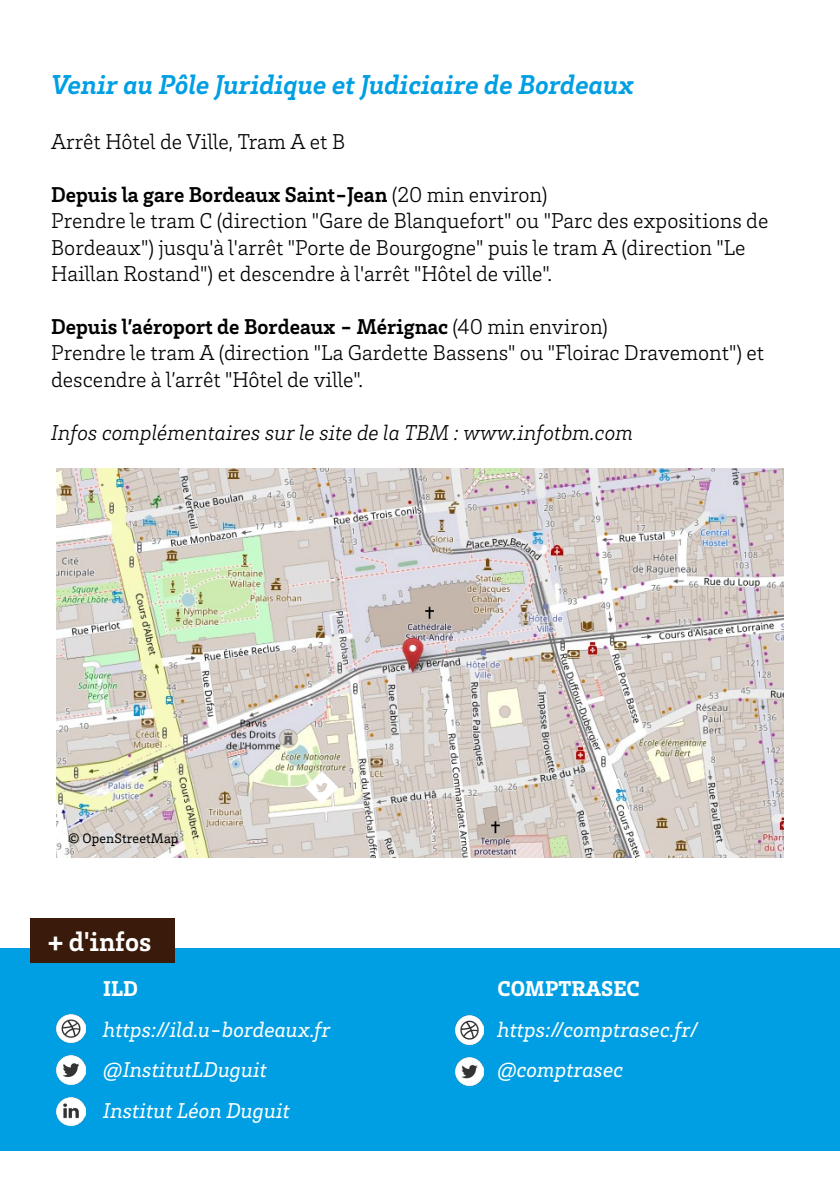
<style>
.page{position:relative;width:840px;height:1191px;background:#fff}
.page>*{position:absolute;margin:0;border:0;box-sizing:border-box;transform-origin:0 0}
.t1{font:italic 700 28px "Brix Slab";color:#009fe3}
.t2{font:700 28px "Brix Slab";color:#fff}
.t3{font:300 22px/26.4px "Brix Slab";color:#000}
.t4{font:italic 22px/40.6px "Brix Slab";color:#fff}
.t5{font:italic 300 22px "Brix Slab";color:#000}
.t6{font:900 22px "Brix Slab";color:#fff}
.t7{font:14px "Brix Slab";letter-spacing:.01em;color:#000}
.s1{font-weight:700}
</style>
<div class="page">
<img style="left:57px;top:468px;width:725px;height:389px">
<div style="left:0;top:947px;width:839px;height:203px;background:#009fe3"></div>
<svg style="left:306px;top:771px;width:32px;height:32px"></svg>
<img style="left:57px;top:1056px;width:28px;height:28px">
<img style="left:57px;top:1097px;width:28px;height:28px">
<img style="left:57px;top:1014px;width:28px;height:28px">
<div style="left:31px;top:918px;width:144px;height:44px;background:#3a1b0b"></div>
<img style="left:455px;top:1057px;width:28px;height:28px">
<img style="left:455px;top:1015px;width:28px;height:29px">
<p class="t1" style="left:51px;top:66px;width:584px">Venir au Pôle Juridique et Judiciaire de Bordeaux</p>
<p class="t3" style="left:51px;top:128px;width:295px">Arrêt Hôtel de Ville, Tram A et B</p>
<p class="t3" style="left:51px;top:180px;width:718px"><span class="s1">Depuis la gare Bordeaux Saint-Jean</span> (20 min environ)<br>Prendre le tram C (direction "Gare de Blanquefort" ou "Parc des expositions de Bordeaux") jusqu'à l'arrêt "Porte de Bourgogne" puis le tram A (direction "Le Haillan Rostand") et descendre à l'arrêt "Hôtel de ville".</p>
<p class="t3" style="left:51px;top:312px;width:714px"><span class="s1">Depuis l’aéroport de Bordeaux - Mérignac</span> (40 min environ)<br>Prendre le tram A (direction "La Gardette Bassens" ou "Floirac Dravemont") et descendre à l’arrêt "Hôtel de ville".</p>
<p class="t5" style="left:51px;top:417px;width:583px">Infos complémentaires sur le site de la TBM : www.infotbm.com</p>
<p class="t7" style="left:68px;top:829px;width:112px">© OpenStreetMap</p>
<p class="t2" style="left:48px;top:922px;width:105px">+ d'infos</p>
<p class="t6" style="left:103px;top:974px;width:36px">ILD</p>
<p class="t4" style="left:103px;top:1008px;width:228px">https://ild.u-bordeaux.fr @InstitutLDuguit<br>Institut Léon Duguit</p>
<p class="t6" style="left:497px;top:974px;width:144px">COMPTRASEC</p>
<p class="t4" style="left:497px;top:1007px;width:202px">https://comptrasec.fr/ @comptrasec</p>
</div>
